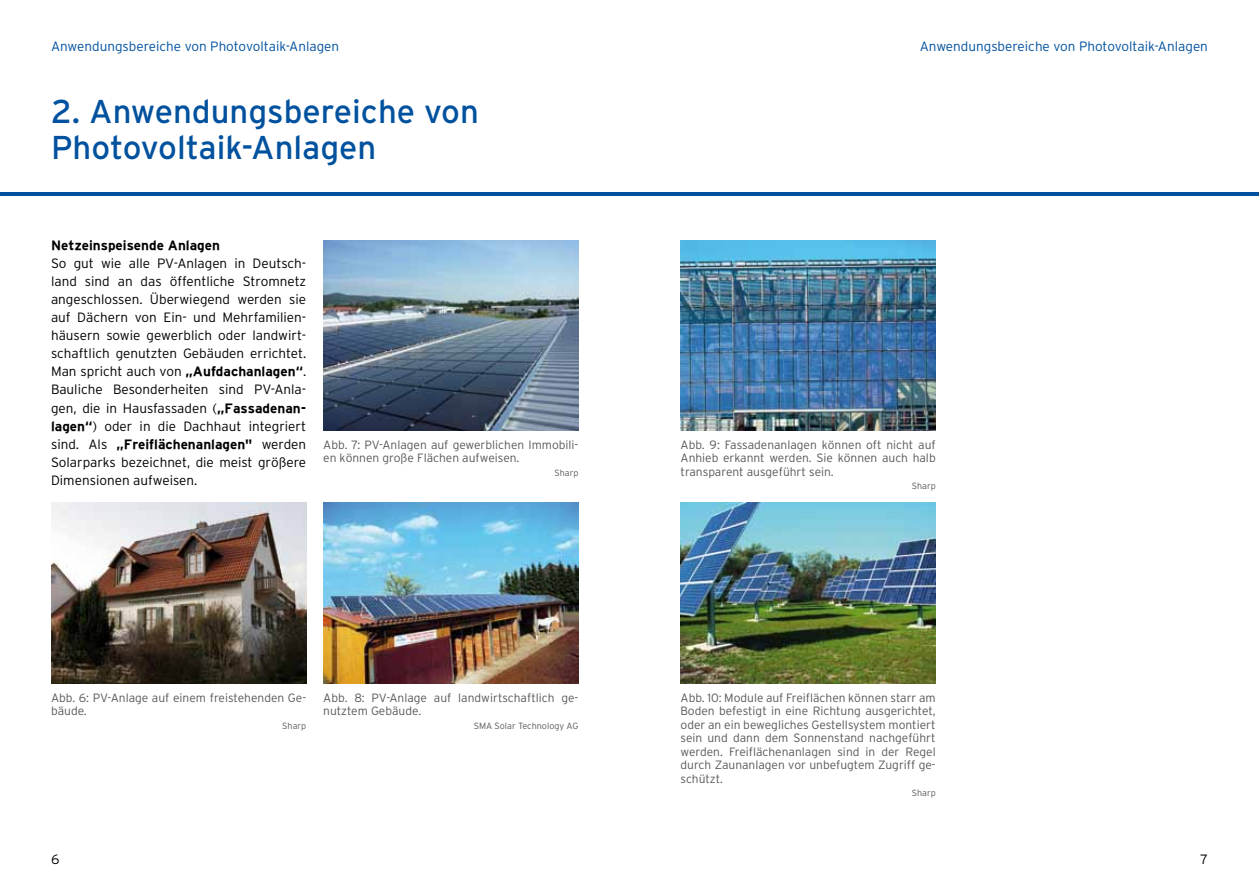
<style>
.page{position:relative;width:1259px;height:893px;background:#fff}
.page>*{position:absolute;margin:0;border:0;box-sizing:border-box;transform-origin:0 0}
.t1{font:33px/36px "Interstate";color:#00519e}
.t2{font:300 13.5px/18.1px "Interstate";color:#000;text-align:justify}
.t3{font:300 13.5px "Interstate";color:#00519e}
.t4{font:700 13.5px "Interstate";color:#000}
.t5{font:300 12px/13.5px "Interstate";color:#58585a}
.t6{font:300 9px "Interstate";color:#58585a}
.s1{font-weight:700}
</style>
<div class="page">
<hr style="left:0;top:192px;width:1259px;height:4px;background:#00519e">
<img style="left:51px;top:503px;width:255px;height:180px">
<img style="left:680px;top:240px;width:255px;height:191px">
<img style="left:680px;top:503px;width:255px;height:180px">
<img style="left:323px;top:240px;width:255px;height:191px">
<img style="left:323px;top:503px;width:255px;height:180px">
<p class="t3" style="left:51px;top:39px;width:290px">Anwendungsbereiche von Photovoltaik-Anlagen</p>
<p class="t3" style="left:919px;top:39px;width:290px">Anwendungsbereiche von Photovoltaik-Anlagen</p>
<h1 class="t1" style="left:51px;top:93px;width:429px">2. Anwendungsbereiche von<br>Photovoltaik-Anlagen</h1>
<p class="t4" style="left:51px;top:238px;width:170px">Netzeinspeisende Anlagen</p>
<p class="t2" style="left:51px;top:254px;width:257px">So gut wie alle PV-Anlagen in Deutsch&shy;land sind an das öffentliche Stromnetz angeschlossen. Überwiegend werden sie auf Dächern von Ein- und Mehrfamilien&shy;häusern sowie gewerblich oder landwirt&shy;schaftlich genutzten Gebäuden errichtet.<br>Man spricht auch von <span class="s1">„Aufdachanlagen“</span>.<br>Bauliche Besonderheiten sind PV-Anla&shy;gen, die in Hausfassaden (<span class="s1">„Fassadenan&shy;lagen“</span>) oder in die Dachhaut integriert sind. Als <span class="s1">„Freiflächenanlagen"</span> werden Solarparks bezeichnet, die meist größere Dimensionen aufweisen.</p>
<p class="t5" style="left:323px;top:438px;width:257px">Abb. 7: PV-Anlagen auf gewerblichen Immobili&shy;en können große Flächen aufweisen.</p>
<p class="t6" style="left:554px;top:467px;width:25px">Sharp</p>
<p class="t5" style="left:51px;top:691px;width:257px">Abb. 6: PV-Anlage auf einem freistehenden Ge&shy;bäude.</p>
<p class="t6" style="left:282px;top:720px;width:25px">Sharp</p>
<p class="t5" style="left:323px;top:691px;width:257px">Abb. 8: PV-Anlage auf landwirtschaftlich ge&shy;nutztem Gebäude.</p>
<p class="t6" style="left:474px;top:720px;width:106px">SMA Solar Technology AG</p>
<p class="t5" style="left:680px;top:438px;width:257px;text-align:justify">Abb. 9: Fassadenanlagen können oft nicht auf Anhieb erkannt werden. Sie können auch halb transparent ausgeführt sein.</p>
<p class="t6" style="left:911px;top:481px;width:25px">Sharp</p>
<p class="t5" style="left:680px;top:691px;width:257px;text-align:justify">Abb. 10: Module auf Freiflächen können starr am Boden befestigt in eine Richtung ausgerichtet, oder an ein bewegliches Gestellsystem montiert sein und dann dem Sonnenstand nachgeführt werden. Freiflächenanlagen sind in der Regel durch Zaunanlagen vor unbefugtem Zugriff ge&shy;schützt.</p>
<p class="t6" style="left:911px;top:788px;width:25px">Sharp</p>
<p class="t2" style="left:51px;top:850px;width:10px">6</p>
<p class="t2" style="left:1200px;top:850px;width:9px">7</p>
</div>
